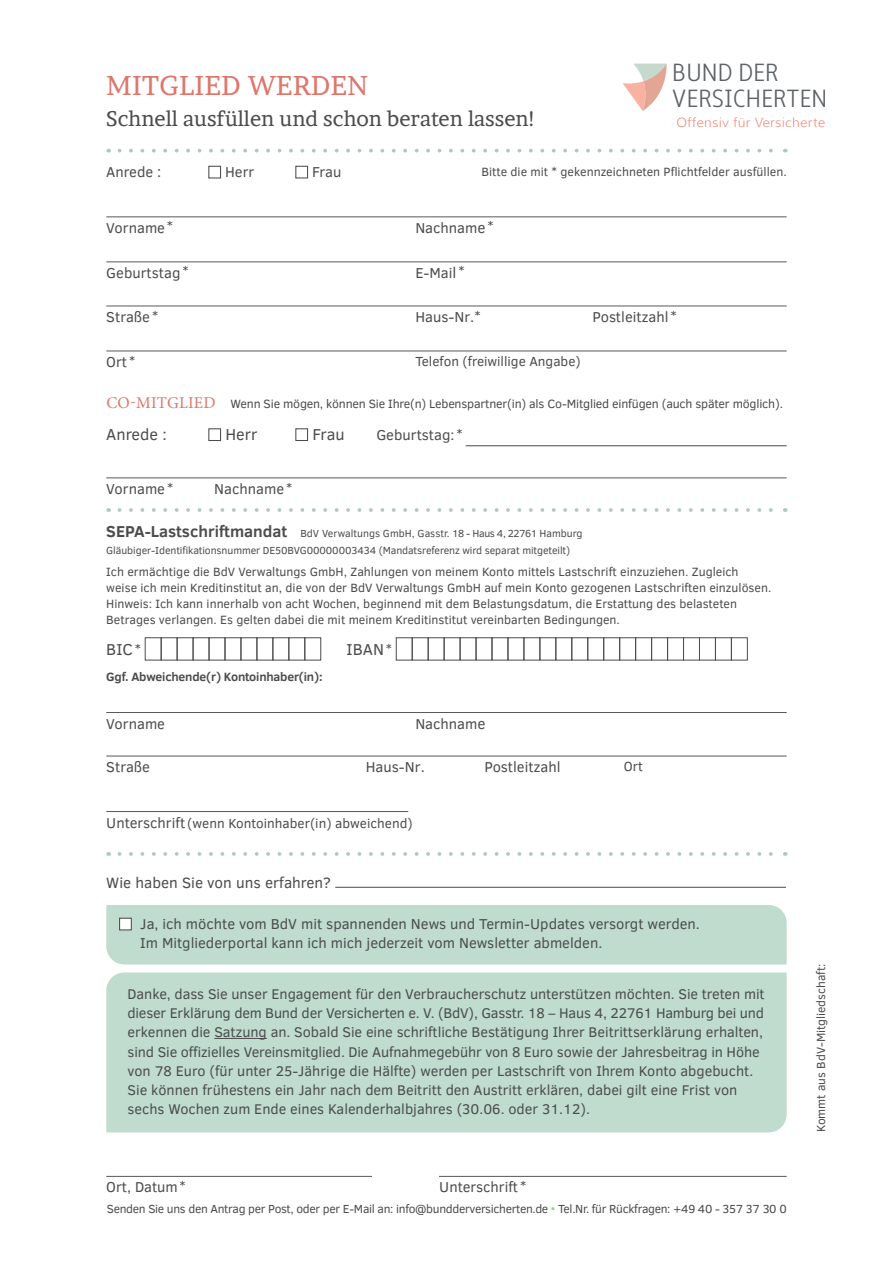
<style>
.page{position:relative;width:893px;height:1263px;background:#fff}
.page>*{position:absolute;margin:0;border:0;box-sizing:border-box;transform-origin:0 0}
.t1{font:27px "Brawler";letter-spacing:.01em;color:#de766a}
.t2{font:300 condensed 26.1px/26.1px "Amble";letter-spacing:-.01em;color:#5e6367}
.t3{font:21px "Brawler";color:#4b4c4d}
.t4{font:16.2px "Clear Sans";color:#4b4c4d}
.t5{font:15.3px "Clear Sans";color:#4b4c4d}
.t6{font:14.7px/19.2px "Clear Sans";color:#4b4c4d}
.t7{font:14.4px/19.2px "Clear Sans";letter-spacing:-.005em;color:#4b4c4d}
.t8{font:13.5px "Clear Sans";color:#4b4c4d}
.t9{font:300 13.05px "Muli";letter-spacing:.015em;color:#f48273}
.t10{font:12.3px/15.8px "Clear Sans";color:#4b4c4d}
.t11{font:700 12.3px "Clear Sans";letter-spacing:-.015em;color:#4b4c4d}
.t12{font:12px "Clear Sans";letter-spacing:-.025em;color:#4b4c4d}
.t13{font:12px "Clear Sans";color:#4b4c4d}
.t14{font:10.5px/16.5px "Clear Sans";letter-spacing:-.01em;color:#4b4c4d}
.s1{font-size:15.3px}
.s2{font-size:13.5px}
.s3{font-family:"Minion Pro";font-size:16.5px;color:#de766a}
.s4{font-weight:700;font-size:16.2px}
.s5{font-size:14.7px}
.s6{color:#97ce88}
</style>
<div class="page">
<div style="left:106px;top:905px;width:681px;height:59px;background:#bfdccf"></div>
<div style="left:106px;top:972px;width:681px;height:160px;background:#bfdccf"></div>
<hr style="left:214px;top:1038px;width:53px;height:1px;background:#4b4c4d">
<svg style="left:119px;top:149px;width:654px;height:3px"></svg>
<svg style="left:623px;top:64px;width:44px;height:47px"></svg>
<hr style="left:106px;top:216px;width:681px;height:1px;background:#57585a">
<hr style="left:106px;top:261px;width:681px;height:1px;background:#57585a">
<hr style="left:106px;top:306px;width:681px;height:1px;background:#57585a">
<hr style="left:106px;top:351px;width:681px;height:1px;background:#57585a">
<hr style="left:106px;top:477px;width:681px;height:1px;background:#57585a">
<hr style="left:106px;top:712px;width:681px;height:1px;background:#57585a">
<hr style="left:106px;top:756px;width:681px;height:1px;background:#57585a">
<hr style="left:106px;top:811px;width:302px;height:1px;background:#57585a">
<div style="left:208px;top:166px;width:13px;height:12px;border:1px solid #4b4c4d"></div>
<div style="left:295px;top:166px;width:13px;height:12px;border:1px solid #4b4c4d"></div>
<div style="left:208px;top:428px;width:13px;height:13px;border:1px solid #4b4c4d"></div>
<div style="left:295px;top:428px;width:13px;height:13px;border:1px solid #4b4c4d"></div>
<svg style="left:119px;top:508px;width:654px;height:4px"></svg>
<div style="left:145px;top:637px;width:17px;height:23px;border:1px solid #4b4c4d"></div>
<div style="left:161px;top:637px;width:16px;height:23px;border:1px solid #4b4c4d"></div>
<div style="left:177px;top:637px;width:16px;height:23px;border:1px solid #4b4c4d"></div>
<div style="left:193px;top:637px;width:16px;height:23px;border:1px solid #4b4c4d"></div>
<div style="left:209px;top:637px;width:16px;height:23px;border:1px solid #4b4c4d"></div>
<div style="left:225px;top:637px;width:16px;height:23px;border:1px solid #4b4c4d"></div>
<div style="left:241px;top:637px;width:16px;height:23px;border:1px solid #4b4c4d"></div>
<div style="left:257px;top:637px;width:16px;height:23px;border:1px solid #4b4c4d"></div>
<div style="left:272px;top:637px;width:17px;height:23px;border:1px solid #4b4c4d"></div>
<div style="left:288px;top:637px;width:17px;height:23px;border:1px solid #4b4c4d"></div>
<div style="left:304px;top:637px;width:17px;height:23px;border:1px solid #4b4c4d"></div>
<div style="left:396px;top:637px;width:17px;height:23px;border:1px solid #4b4c4d"></div>
<div style="left:412px;top:637px;width:17px;height:23px;border:1px solid #4b4c4d"></div>
<div style="left:428px;top:637px;width:16px;height:23px;border:1px solid #4b4c4d"></div>
<div style="left:444px;top:637px;width:16px;height:23px;border:1px solid #4b4c4d"></div>
<div style="left:460px;top:637px;width:16px;height:23px;border:1px solid #4b4c4d"></div>
<div style="left:476px;top:637px;width:16px;height:23px;border:1px solid #4b4c4d"></div>
<div style="left:492px;top:637px;width:16px;height:23px;border:1px solid #4b4c4d"></div>
<div style="left:508px;top:637px;width:16px;height:23px;border:1px solid #4b4c4d"></div>
<div style="left:524px;top:637px;width:16px;height:23px;border:1px solid #4b4c4d"></div>
<div style="left:539px;top:637px;width:17px;height:23px;border:1px solid #4b4c4d"></div>
<div style="left:555px;top:637px;width:17px;height:23px;border:1px solid #4b4c4d"></div>
<div style="left:571px;top:637px;width:17px;height:23px;border:1px solid #4b4c4d"></div>
<div style="left:587px;top:637px;width:17px;height:23px;border:1px solid #4b4c4d"></div>
<div style="left:603px;top:637px;width:17px;height:23px;border:1px solid #4b4c4d"></div>
<div style="left:619px;top:637px;width:17px;height:23px;border:1px solid #4b4c4d"></div>
<div style="left:635px;top:637px;width:17px;height:23px;border:1px solid #4b4c4d"></div>
<div style="left:651px;top:637px;width:17px;height:23px;border:1px solid #4b4c4d"></div>
<div style="left:667px;top:637px;width:17px;height:23px;border:1px solid #4b4c4d"></div>
<div style="left:683px;top:637px;width:17px;height:23px;border:1px solid #4b4c4d"></div>
<div style="left:699px;top:637px;width:17px;height:23px;border:1px solid #4b4c4d"></div>
<div style="left:715px;top:637px;width:17px;height:23px;border:1px solid #4b4c4d"></div>
<div style="left:731px;top:637px;width:17px;height:23px;border:1px solid #4b4c4d"></div>
<hr style="left:335px;top:887px;width:451px;height:1px;background:#4b4c4d">
<div style="left:119px;top:918px;width:13px;height:12px;background:#fff;border:1px solid #4b4c4d"></div>
<hr style="left:466px;top:445px;width:321px;height:1px;background:#4b4c4d">
<hr style="left:106px;top:1176px;width:681px;height:1px;background:#57585a">
<div style="left:372px;top:1168px;width:66px;height:13px;background:#fff"></div>
<svg style="left:119px;top:852px;width:654px;height:4px"></svg>
<h1 class="t1" style="left:106px;top:68px;width:263px">MITGLIED WERDEN</h1>
<h3 class="t3" style="left:106px;top:106px;width:429px">Schnell ausfüllen und schon beraten lassen!</h3>
<h2 class="t2" style="left:672px;top:59px;width:157px">BUND DER<br>VERSICHERTEN</h2>
<p class="t9" style="left:676px;top:114px;width:150px">Offensiv für Versicherte</p>
<p class="t6" style="left:106px;top:163px;width:57px">Anrede <span class="s1">:</span></p>
<p class="t6" style="left:225px;top:163px;width:31px">Herr</p>
<p class="t6" style="left:312px;top:163px;width:31px">Frau</p>
<p class="t10" style="left:481px;top:164px;width:307px">Bitte die mit * gekennzeichneten Pflichtfelder ausfüllen.</p>
<p class="t6" style="left:106px;top:218px;width:68px">Vorname<span class="s2">*</span></p>
<p class="t6" style="left:415px;top:218px;width:80px">Nachnam<span class="s1">e</span> <span class="s2">*</span></p>
<p class="t6" style="left:106px;top:263px;width:84px">Geburtstag<span class="s2">*</span></p>
<p class="t6" style="left:415px;top:263px;width:51px">E-Mai<span class="s1">l</span> <span class="s2">*</span></p>
<p class="t6" style="left:106px;top:307px;width:53px">Straße<span class="s2">*</span></p>
<p class="t6" style="left:415px;top:307px;width:67px">Haus-Nr<span class="s1">.</span><span class="s2">*</span></p>
<p class="t6" style="left:592px;top:307px;width:86px">Postleitzahl <span class="s2">*</span></p>
<p class="t6" style="left:106px;top:352px;width:31px">Ort <span class="s2">*</span></p>
<p class="t8" style="left:415px;top:352px;width:167px">Telefon (freiwillige Angabe)</p>
<p class="t10" style="left:106px;top:396px;width:678px"><span class="s3">CO-MITGLIED</span> Wenn Sie mögen, können Sie Ihre(n) Lebenspartner(in) als Co-Mitglied einfügen (auch später möglich).</p>
<p class="t4" style="left:106px;top:424px;width:62px">Anrede :</p>
<p class="t4" style="left:225px;top:424px;width:34px">Herr</p>
<p class="t4" style="left:312px;top:424px;width:34px">Frau</p>
<p class="t6" style="left:376px;top:425px;width:88px">Geburtstag: <span class="s2">*</span></p>
<p class="t6" style="left:106px;top:479px;width:69px">Vorname <span class="s2">*</span></p>
<p class="t6" style="left:214px;top:479px;width:80px">Nachname<span class="s2">*</span></p>
<p class="t14" style="left:106px;top:525px;width:478px"><span class="s4">SEPA-Lastschriftmandat</span> BdV Verwaltungs GmbH, Gasstr. 18 - Haus 4, 22761 Hamburg<br>Gläubiger-Identifikationsnummer DE50BVG00000003434 (Mandatsreferenz wird separat mitgeteilt)</p>
<p class="t10" style="left:106px;top:564px;width:667px">Ich ermächtige die BdV Verwaltungs GmbH, Zahlungen von meinem Konto mittels Lastschrift einzuziehen. Zugleich weise ich mein Kreditinstitut an, die von der BdV Verwaltungs GmbH auf mein Konto gezogenen Lastschriften einzulösen.<br>Hinweis: Ich kann innerhalb von acht Wochen, beginnend mit dem Belastungsdatum, die Erstattung des belasteten Betrages verlangen. Es gelten dabei die mit meinem Kreditinstitut vereinbarten Bedingungen.</p>
<p class="t4" style="left:106px;top:639px;width:36px">BIC<span class="s2">*</span></p>
<p class="t4" style="left:347px;top:639px;width:47px">IBAN<span class="s2">*</span></p>
<p class="t11" style="left:106px;top:667px;width:218px">Ggf. Abweichende(r) Kontoinhaber(in):</p>
<p class="t6" style="left:106px;top:714px;width:60px">Vorname</p>
<p class="t6" style="left:415px;top:714px;width:72px">Nachnam<span class="s1">e</span></p>
<p class="t6" style="left:106px;top:757px;width:45px">Straße</p>
<p class="t6" style="left:366px;top:757px;width:60px">Haus-Nr<span class="s1">.</span></p>
<p class="t6" style="left:484px;top:757px;width:78px">Postleitzahl</p>
<p class="t8" style="left:624px;top:757px;width:21px">Ort</p>
<p class="t8" style="left:106px;top:814px;width:308px"><span class="s5">Unterschrift</span>(wenn Kontoinhaber(in) abweichend)</p>
<p class="t5" style="left:106px;top:872px;width:226px">Wie haben Sie von uns erfahren?</p>
<p class="t6" style="left:140px;top:914px;width:561px">Ja, ich möchte vom BdV mit spannenden News und Termin-Updates versorgt werden.<br>Im Mitgliederportal kann ich mich jederzeit vom Newsletter abmelden.</p>
<p class="t7" style="left:128px;top:984px;width:639px">Danke, dass Sie unser Engagement für den Verbraucherschutz unterstützen möchten. Sie treten mit dieser Erklärung dem Bund der Versicherten e. V. (BdV), Gasstr. 18 – Haus 4, 22761 Hamburg bei und erkennen die Satzung an. Sobald Sie eine schriftliche Bestätigung Ihrer Beitrittserklärung erhalten, sind Sie offizielles Vereinsmitglied. Die Aufnahmegebühr von 8 Euro sowie der Jahresbeitrag in Höhe von 78 Euro (für unter 25-Jährige die Hälfte) werden per Lastschrift von Ihrem Konto abgebucht.<br>Sie können frühestens ein Jahr nach dem Beitritt den Austritt erklären, dabei gilt eine Frist von sechs Wochen zum Ende eines Kalenderhalbjahres (30.06. oder 31.12).</p>
<p class="t6" style="left:106px;top:1178px;width:81px">Ort, Datum<span class="s2">*</span></p>
<p class="t6" style="left:439px;top:1178px;width:89px">Unterschrift <span class="s2">*</span></p>
<p class="t12" style="left:107px;top:1200px;width:681px">Senden Sie uns den Antrag per Post, oder per E-Mail an: info@bundderversicherten.de <span class="s6">•</span> Tel.Nr. für Rückfragen: +49 40 - 357 37 30 0</p>
<p class="t13" style="left:813px;top:1132px;width:171px;rotate:-90deg">Kommt aus BdV-Mitgliedschaft:</p>
</div>
